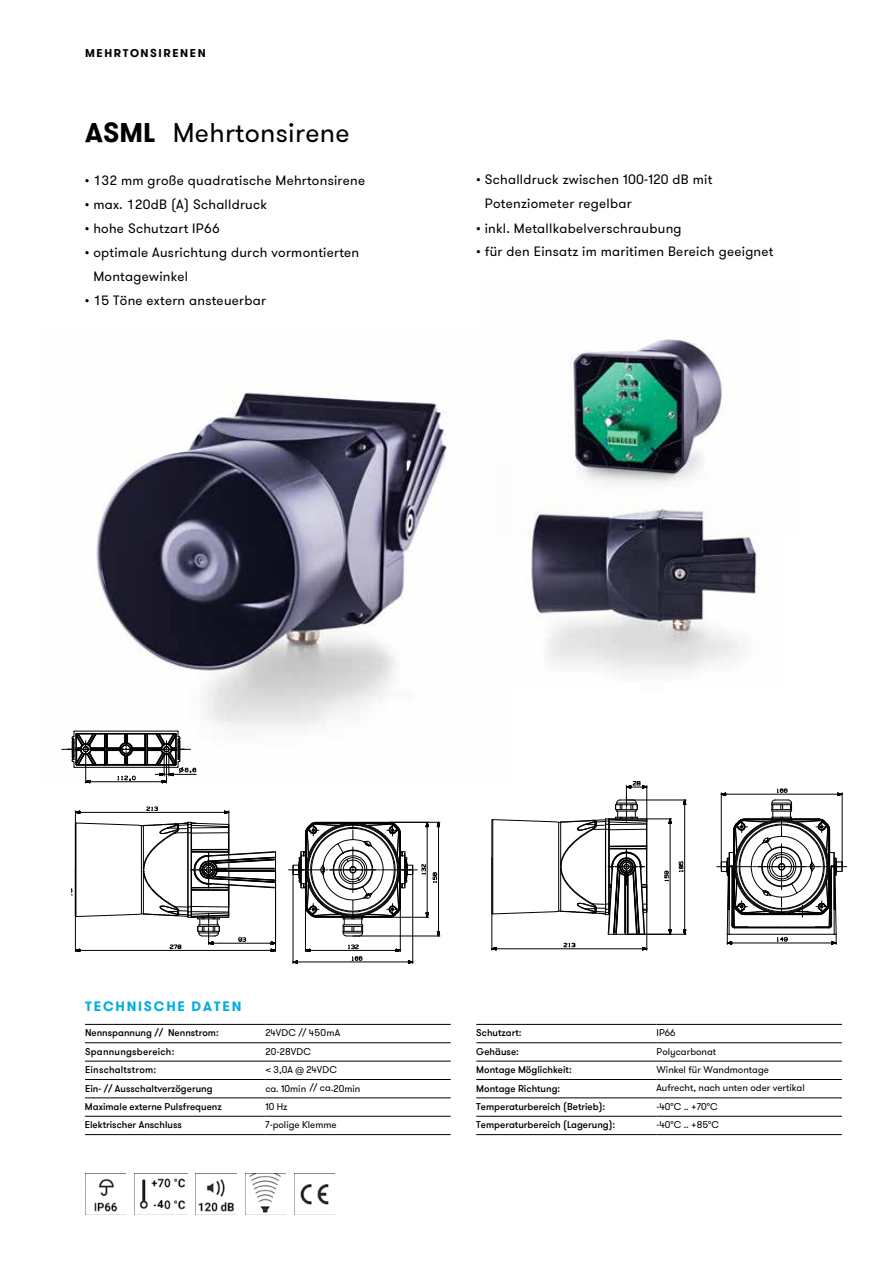
<style>
.page{position:relative;width:893px;height:1263px;background:#fff}
.page>*{position:absolute;margin:0;border:0;box-sizing:border-box;transform-origin:0 0}
.t1{font:27px "GT Walsheim Pro";letter-spacing:.01em;color:#000}
.t2{font:13.5px/24px "GT Walsheim Pro";letter-spacing:.02em;color:#000}
.t3{font:700 13.5px "GT Walsheim Pro";letter-spacing:.13em;color:#00aede}
.t4{font:700 11.25px "GT Walsheim Pro";letter-spacing:.14em;color:#000}
.t5{font:700 11.1px "Arial";color:#000}
.t6{font:500 9.75px "GT Walsheim Pro";color:#000}
.t7{font:9.75px "GT Walsheim Pro";color:#000}
.t8{font:500 9.75px "GT Walsheim Pro";letter-spacing:.025em;color:#000}
.t9{font:500 9.75px "GT Walsheim Pro";letter-spacing:.02em;color:#000}
.t10{font:9.75px "GT Walsheim Pro";letter-spacing:.02em;color:#000}
.s1{font-weight:700}
</style>
<div class="page">
<img style="left:294px;top:1173px;width:41px;height:41px">
<img style="left:61px;top:392px;width:386px;height:383px">
<img style="left:569px;top:334px;width:155px;height:132px">
<img style="left:526px;top:466px;width:231px;height:207px">
<hr style="left:229px;top:811px;width:1px;height:96px;background:#000">
<hr style="left:75px;top:811px;width:1px;height:105px;background:#000">
<hr style="left:75px;top:812px;width:154px;height:1px;background:#000">
<svg style="left:146px;top:807px;width:12px;height:4px"></svg>
<hr style="left:293px;top:870px;width:1px;height:93px;background:#000">
<hr style="left:412px;top:870px;width:1px;height:93px;background:#000">
<hr style="left:293px;top:962px;width:120px;height:1px;background:#000">
<svg style="left:352px;top:956px;width:11px;height:5px"></svg>
<svg style="left:293px;top:960px;width:5px;height:4px"></svg>
<svg style="left:408px;top:960px;width:5px;height:4px"></svg>
<hr style="left:305px;top:907px;width:1px;height:45px;background:#000">
<hr style="left:400px;top:907px;width:1px;height:45px;background:#000">
<hr style="left:305px;top:950px;width:95px;height:1px;background:#000">
<svg style="left:348px;top:944px;width:11px;height:5px"></svg>
<svg style="left:71px;top:822px;width:206px;height:130px"></svg>
<svg style="left:288px;top:822px;width:153px;height:115px"></svg>
<svg style="left:62px;top:731px;width:134px;height:52px"></svg>
<hr style="left:627px;top:934px;width:59px;height:1px;background:#000">
<hr style="left:626px;top:800px;width:60px;height:1px;background:#000">
<hr style="left:684px;top:800px;width:1px;height:134px;background:#000">
<svg style="left:678px;top:861px;width:6px;height:11px"></svg>
<svg style="left:683px;top:929px;width:4px;height:6px"></svg>
<svg style="left:683px;top:799px;width:4px;height:6px"></svg>
<hr style="left:492px;top:857px;width:1px;height:93px;background:#000">
<hr style="left:646px;top:884px;width:1px;height:66px;background:#000">
<hr style="left:492px;top:948px;width:155px;height:1px;background:#000">
<svg style="left:563px;top:942px;width:12px;height:5px"></svg>
<svg style="left:491px;top:947px;width:6px;height:4px"></svg>
<svg style="left:642px;top:947px;width:5px;height:4px"></svg>
<svg style="left:491px;top:782px;width:181px;height:153px"></svg>
<svg style="left:717px;top:788px;width:130px;height:157px"></svg>
<hr style="left:85px;top:1024px;width:180px;height:1px;background:#000">
<hr style="left:265px;top:1024px;width:186px;height:1px;background:#000">
<hr style="left:85px;top:1042px;width:180px;height:1px;background:#000">
<hr style="left:265px;top:1042px;width:186px;height:1px;background:#000">
<hr style="left:85px;top:1061px;width:180px;height:1px;background:#000">
<hr style="left:265px;top:1061px;width:186px;height:1px;background:#000">
<hr style="left:85px;top:1079px;width:180px;height:1px;background:#000">
<hr style="left:265px;top:1079px;width:186px;height:1px;background:#000">
<hr style="left:85px;top:1097px;width:180px;height:1px;background:#000">
<hr style="left:265px;top:1097px;width:186px;height:1px;background:#000">
<hr style="left:85px;top:1116px;width:180px;height:1px;background:#000">
<hr style="left:265px;top:1116px;width:186px;height:1px;background:#000">
<hr style="left:85px;top:1134px;width:180px;height:1px;background:#000">
<hr style="left:265px;top:1134px;width:186px;height:1px;background:#000">
<hr style="left:476px;top:1024px;width:181px;height:1px;background:#000">
<hr style="left:657px;top:1024px;width:185px;height:1px;background:#000">
<hr style="left:476px;top:1042px;width:181px;height:1px;background:#000">
<hr style="left:657px;top:1042px;width:185px;height:1px;background:#000">
<hr style="left:476px;top:1061px;width:181px;height:1px;background:#000">
<hr style="left:657px;top:1061px;width:185px;height:1px;background:#000">
<hr style="left:476px;top:1079px;width:181px;height:1px;background:#000">
<hr style="left:657px;top:1079px;width:185px;height:1px;background:#000">
<hr style="left:476px;top:1097px;width:181px;height:1px;background:#000">
<hr style="left:657px;top:1097px;width:185px;height:1px;background:#000">
<hr style="left:476px;top:1116px;width:181px;height:1px;background:#000">
<hr style="left:657px;top:1116px;width:185px;height:1px;background:#000">
<hr style="left:476px;top:1134px;width:181px;height:1px;background:#000">
<hr style="left:657px;top:1134px;width:185px;height:1px;background:#000">
<img style="left:85px;top:1173px;width:41px;height:41px">
<img style="left:196px;top:1173px;width:41px;height:39px">
<img style="left:245px;top:1173px;width:41px;height:41px">
<img style="left:134px;top:1173px;width:53px;height:41px">
<div style="left:157px;top:1198px;width:7px;height:11px;background:#fff"></div>
<p class="t4" style="left:85px;top:46px;width:122px">MEHRTONSIRENEN</p>
<h1 class="t1" style="left:85px;top:115px;width:266px"><span class="s1">ASML</span> Mehrtonsirene</h1>
<p class="t2" style="left:85px;top:168px;width:282px">• 132 mm große quadratische Mehrtonsirene</p>
<p class="t2" style="left:85px;top:192px;width:184px">• max. 120dB (A) Schalldruck</p>
<p class="t2" style="left:85px;top:216px;width:137px">• hohe Schutzart IP66</p>
<p class="t2" style="left:93px;top:240px;width:267px;text-indent:-9px">• optimale Ausrichtung durch vormontierten<br>Montagewinkel</p>
<p class="t2" style="left:85px;top:288px;width:183px">• 15 Töne extern ansteuerbar</p>
<p class="t2" style="left:485px;top:168px;width:229px;text-indent:-9px">• Schalldruck zwischen 100-120 dB mit<br>Potenziometer regelbar</p>
<p class="t2" style="left:476px;top:216px;width:207px">• inkl. Metallkabelverschraubung</p>
<p class="t2" style="left:476px;top:240px;width:299px">• für den Einsatz im maritimen Bereich geeignet</p>
<p class="t3" style="left:85px;top:997px;width:158px">TECHNISCHE DATEN</p>
<p class="t6" style="left:85px;top:1027px;width:135px">Nennspannung // Nennstrom:</p>
<p class="t10" style="left:265px;top:1027px;width:76px">24VDC // 450mA</p>
<p class="t8" style="left:85px;top:1045px;width:91px">Spannungsbereich:</p>
<p class="t7" style="left:265px;top:1045px;width:47px">20-28VDC</p>
<p class="t9" style="left:85px;top:1063px;width:73px">Einschaltstrom:</p>
<p class="t7" style="left:265px;top:1063px;width:73px">&lt; 3,0A @ 24VDC</p>
<p class="t6" style="left:85px;top:1082px;width:129px">Ein- // Ausschaltverzögerung</p>
<p class="t7" style="left:265px;top:1082px;width:96px">ca. 10min // ca.20min</p>
<p class="t6" style="left:85px;top:1100px;width:138px">Maximale externe Pulsfrequenz</p>
<p class="t7" style="left:265px;top:1100px;width:24px">10 Hz</p>
<p class="t6" style="left:85px;top:1119px;width:99px">Elektrischer Anschluss</p>
<p class="t7" style="left:265px;top:1118px;width:73px">7-polige Klemme</p>
<p class="t5" style="left:157px;top:1197px;width:8px">4</p>
<p class="t6" style="left:476px;top:1027px;width:47px">Schutzart:</p>
<p class="t7" style="left:657px;top:1027px;width:21px">IP66</p>
<p class="t6" style="left:476px;top:1045px;width:44px">Gehäuse:</p>
<p class="t7" style="left:657px;top:1045px;width:61px">Polycarbonat</p>
<p class="t6" style="left:476px;top:1063px;width:97px">Montage Möglichkeit:</p>
<p class="t7" style="left:657px;top:1063px;width:114px">Winkel für Wandmontage</p>
<p class="t6" style="left:476px;top:1082px;width:86px">Montage Richtung:</p>
<p class="t7" style="left:656px;top:1082px;width:150px">Aufrecht, nach unten oder vertikal</p>
<p class="t6" style="left:476px;top:1100px;width:130px">Temperaturbereich (Betrieb):</p>
<p class="t7" style="left:657px;top:1100px;width:63px">-40°C .. +70°C</p>
<p class="t6" style="left:476px;top:1119px;width:141px">Temperaturbereich (Lagerung):</p>
<p class="t7" style="left:657px;top:1118px;width:64px">-40°C .. +85°C</p>
</div>
